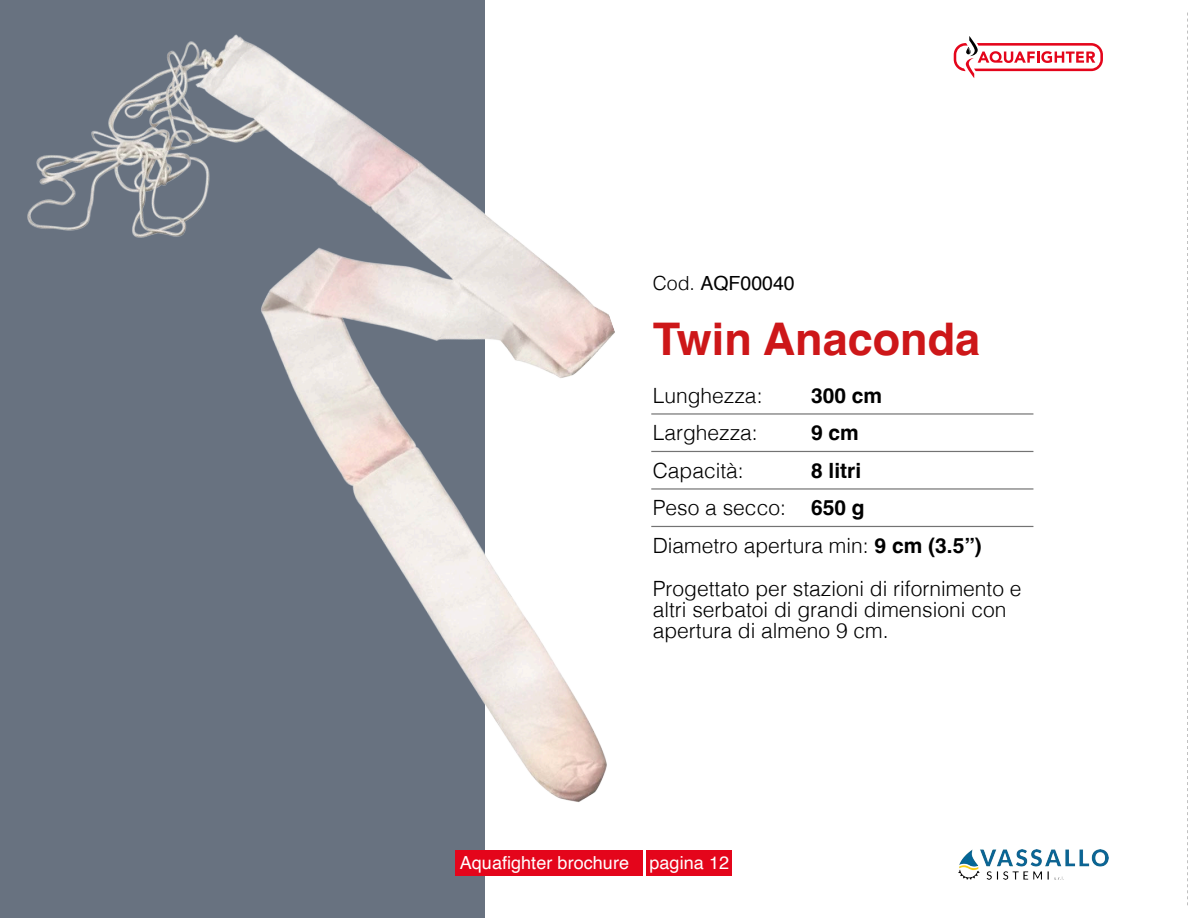
<style>
.page{position:relative;width:1188px;height:918px;background:#fff}
.page>*{position:absolute;margin:0;border:0;box-sizing:border-box;transform-origin:0 0}
.t1{font:700 45px "Helvetica";color:#cd1719}
.t2{font:300 21px "Helvetica";color:#000}
.t3{font:700 21px "Helvetica";color:#000}
.t4{font:19.5px "Helvetica";color:#000}
.t5{font:18px "Helvetica";letter-spacing:.005em;color:#fff}
.s1{font-weight:300}
.s2{font-weight:700}
</style>
<div class="page">
<div style="left:0;top:0;width:485px;height:918px;background:#687280"></div>
<img style="left:27px;top:34px;width:588px;height:768px">
<svg style="left:1187px;top:13px;width:1px;height:892px"></svg>
<hr style="left:651px;top:413px;width:382px;height:2px;background:#737373">
<hr style="left:651px;top:451px;width:382px;height:1px;background:#737373">
<hr style="left:651px;top:488px;width:382px;height:2px;background:#737373">
<hr style="left:651px;top:526px;width:382px;height:1px;background:#737373">
<img style="left:959px;top:850px;width:149px;height:29px">
<svg style="left:954px;top:36px;width:149px;height:42px"></svg>
<div style="left:455px;top:850px;width:188px;height:25px;background:#e4051b"></div>
<div style="left:647px;top:850px;width:85px;height:25px;background:#e4051b"></div>
<p class="t4" style="left:653px;top:275px;width:143px"><span class="s1">Cod.</span> AQF00040</p>
<p class="t1" style="left:653px;top:321px;width:329px">Twin Anaconda</p>
<p class="t2" style="left:653px;top:388px;width:111px">Lunghezza:</p>
<p class="t3" style="left:811px;top:387px;width:73px">300 cm</p>
<p class="t2" style="left:653px;top:425px;width:107px">Larghezza:</p>
<p class="t3" style="left:811px;top:425px;width:49px">9 cm</p>
<p class="t2" style="left:653px;top:463px;width:93px">Capacità:</p>
<p class="t3" style="left:811px;top:462px;width:52px">8 litri</p>
<p class="t2" style="left:653px;top:500px;width:135px">Peso a secco:</p>
<p class="t3" style="left:811px;top:500px;width:55px">650 g</p>
<p class="t2" style="left:653px;top:538px;width:331px">Diametro apertura min: <span class="s2">9 cm (3.5”)</span></p>
<p class="t2" style="left:653px;top:580px;width:370px">Progettato per stazioni di rifornimento e</p>
<p class="t2" style="left:653px;top:601px;width:355px">altri serbatoi di grandi dimensioni con</p>
<p class="t2" style="left:653px;top:622px;width:237px">apertura di almeno 9 cm.</p>
<p class="t5" style="left:460px;top:855px;width:271px">Aquafighter brochure pagina 12</p>
</div>
